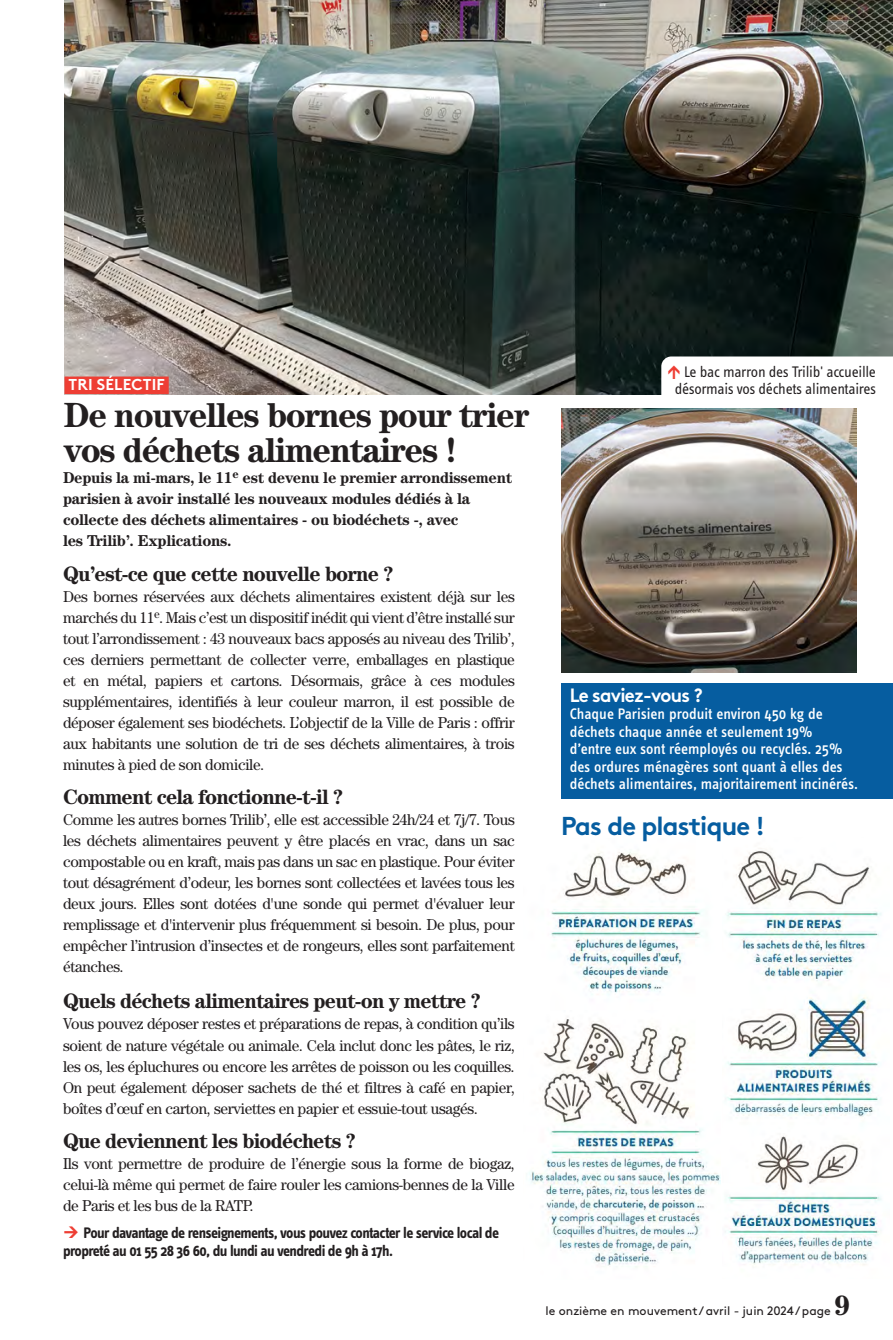
<style>
.page{position:relative;width:893px;height:1340px;background:#fff}
.page>*{position:absolute;margin:0;border:0;box-sizing:border-box;transform-origin:0 0}
.t1{font:700 35px/35px "Century Std";letter-spacing:-.04em;color:#231f20}
.t2{font:700 28px "Century Std";color:#231f20}
.t3{font:700 25.9px "Brown Std";letter-spacing:-.03em;color:#065da0}
.t4{font:700 21px "Century Std";letter-spacing:-.04em;color:#231f20}
.t5{font:700 19.25px "Brown Std";letter-spacing:-.04em;color:#fff}
.t6{font:15.75px/21px "Century Std";letter-spacing:-.02em;color:#231f20;text-align:justify}
.t7{font:500 15.75px/17.5px "Info Text OT";color:#fff}
.t8{font:700 15.75px/21px "Century Std";letter-spacing:-.02em;color:#231f20}
.t9{font:700 15.75px/17.5px "Info Text OT";letter-spacing:-.04em;color:#231f20}
.t10{font:15.75px/17.5px "Info Text OT";letter-spacing:-.02em;color:#231f20;text-align:right}
.t11{font:700 15.75px "Brown Std";letter-spacing:.01em;color:#fff}
.t12{font:12.25px "Brown Std";color:#231f20}
</style>
<div class="page">
<img style="left:64px;top:0;width:829px;height:394px">
<img style="left:561px;top:409px;width:295px;height:263px">
<img style="left:529px;top:848px;width:353px;height:419px">
<div style="left:64px;top:376px;width:105px;height:18px;background:#ee3e34"></div>
<div style="left:561px;top:682px;width:332px;height:116px;background:#065da0"></div>
<svg style="left:661px;top:356px;width:232px;height:39px"></svg>
<p class="t11" style="left:68px;top:374px;width:98px">TRI SÉLECTIF</p>
<h1 class="t1" style="left:64px;top:397px;width:467px">De nouvelles bornes pour trier vos déchets alimentaires !</h1>
<p class="t8" style="left:63px;top:467px;width:451px">Depuis la mi-mars, le 11<sup>e</sup> est devenu le premier arrondissement parisien à avoir installé les nouveaux modules dédiés à la collecte des déchets alimentaires - ou biodéchets -, avec<br>les Trilib’. Explications.</p>
<h3 class="t4" style="left:63px;top:561px;width:332px">Qu’est-ce que cette nouvelle borne ?</h3>
<p class="t6" style="left:63px;top:585px;width:453px">Des bornes réservées aux déchets alimentaires existent déjà sur les marchés du 11<sup>e</sup>. Mais c’est un dispositif inédit qui vient d’être installé sur tout l’arrondissement : 43 nouveaux bacs apposés au niveau des Trilib’, ces derniers permettant de collecter verre, emballages en plastique et en métal, papiers et cartons. Désormais, grâce à ces modules supplémentaires, identifiés à leur couleur marron, il est possible de déposer également ses biodéchets. L’objectif de la Ville de Paris : offrir aux habitants une solution de tri de ses déchets alimentaires, à trois minutes à pied de son domicile.</p>
<h3 class="t4" style="left:63px;top:784px;width:282px">Comment cela fonctionne-t-il ?</h3>
<p class="t6" style="left:63px;top:809px;width:453px">Comme les autres bornes Trilib’, elle est accessible 24h/24 et 7j/7. Tous les déchets alimentaires peuvent y être placés en vrac, dans un sac compostable ou en kraft, mais pas dans un sac en plastique. Pour éviter tout désagrément d’odeur, les bornes sont collectées et lavées tous les deux jours. Elles sont dotées d'une sonde qui permet d'évaluer leur remplissage et d'intervenir plus fréquemment si besoin. De plus, pour empêcher l’intrusion d’insectes et de rongeurs, elles sont parfaitement étanches.</p>
<h3 class="t4" style="left:63px;top:988px;width:420px">Quels déchets alimentaires peut-on y mettre ?</h3>
<p class="t6" style="left:63px;top:1013px;width:453px">Vous pouvez déposer restes et préparations de repas, à condition qu’ils soient de nature végétale ou animale. Cela inclut donc les pâtes, le riz, les os, les épluchures ou encore les arrêtes de poisson ou les coquilles.<br>On peut également déposer sachets de thé et filtres à café en papier, boîtes d’œuf en carton, serviettes en papier et essuie-tout usagés.</p>
<h3 class="t4" style="left:63px;top:1128px;width:294px">Que deviennent les biodéchets ?</h3>
<p class="t6" style="left:63px;top:1152px;width:453px">Ils vont permettre de produire de l’énergie sous la forme de biogaz, celui-là même qui permet de faire rouler les camions-bennes de la Ville de Paris et les bus de la RATP.</p>
<p class="t9" style="left:63px;top:1224px;width:438px;text-indent:20px">Pour davantage de renseignements, vous pouvez contacter le service local de propreté au 01 55 28 36 60, du lundi au vendredi de 9h à 17h.</p>
<p class="t10" style="left:675px;top:362px;width:203px">Le bac marron des Trilib' accueille désormais vos déchets alimentaires</p>
<p class="t5" style="left:570px;top:683px;width:135px">Le saviez-vous ?</p>
<p class="t7" style="left:570px;top:705px;width:290px">Chaque Parisien produit environ 450 kg de déchets chaque année et seulement 19% d’entre eux sont réemployés ou recyclés. 25% des ordures ménagères sont quant à elles des déchets alimentaires, majoritairement incinérés.</p>
<h3 class="t3" style="left:561px;top:809px;width:206px">Pas de plastique !</h3>
<p class="t12" style="left:546px;top:1303px;width:287px">le onzième en mouvement / avril - juin 2024 / page</p>
<h2 class="t2" style="left:834px;top:1288px;width:18px">9</h2>
</div>
